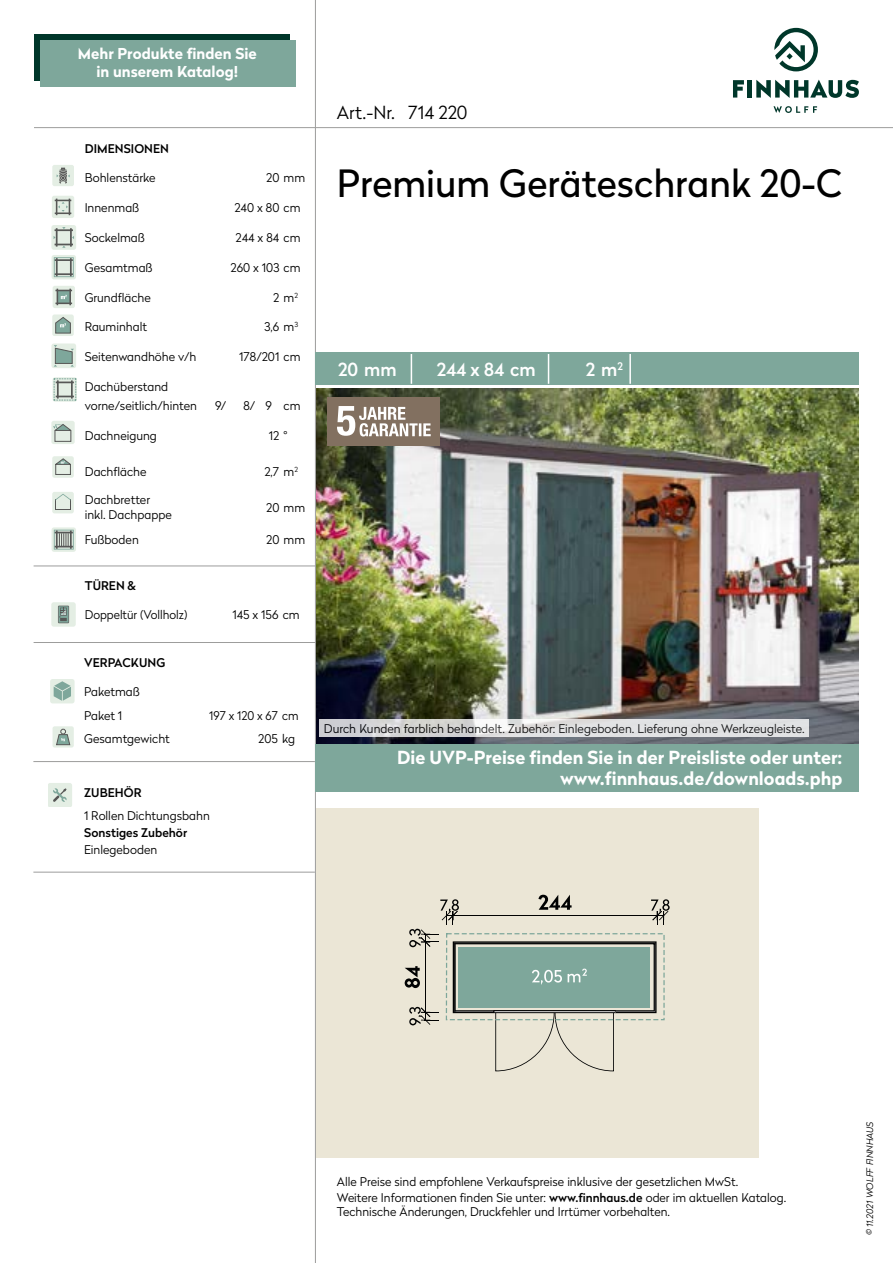
<style>
.page{position:relative;width:893px;height:1263px;background:#fff}
.page>*{position:absolute;margin:0;border:0;box-sizing:border-box;transform-origin:0 0}
.t1{font:37.5px "Radikal";color:#000}
.t2{font:700 18px/21.6px "Radikal";color:#fff;text-align:right}
.t3{font:500 18px "Radikal";color:#fff}
.t4{font:300 18px "Radikal";color:#000}
.t5{font:700 15px/18px "Radikal";color:#fff;text-align:center}
.t6{font:300 12px/14.4px "Radikal";color:#000}
.t7{font:500 12px "Radikal";letter-spacing:.005em;color:#000}
.t8{font:italic 300 9px "Radikal";color:#000}
.s1{font-weight:500}
</style>
<div class="page">
<div style="left:34px;top:34px;width:255px;height:46px;background:#00372a"></div>
<hr style="left:316px;top:127px;width:577px;height:1px;background:#9d9d9c">
<hr style="left:315px;top:0;width:1px;height:1263px;background:#9d9d9c">
<div style="left:40px;top:41px;width:255px;height:46px;background:#7ea79b"></div>
<div style="left:316px;top:808px;width:442px;height:350px;background:#ebe6d6"></div>
<div style="left:315px;top:352px;width:544px;height:32px;background:#7ea79b"></div>
<img style="left:316px;top:388px;width:543px;height:356px">
<div style="left:328px;top:397px;width:112px;height:48px;background:#827060"></div>
<svg style="left:337px;top:406px;width:94px;height:30px"></svg>
<hr style="left:411px;top:354px;width:1px;height:30px;background:#fff">
<hr style="left:548px;top:354px;width:1px;height:30px;background:#fff">
<hr style="left:629px;top:354px;width:2px;height:30px;background:#fff">
<svg style="left:405px;top:895px;width:265px;height:176px"></svg>
<div style="left:52px;top:602px;width:24px;height:25px;background:#e4eee4;border-radius:3px"></div>
<svg style="left:58px;top:606px;width:11px;height:17px"></svg>
<div style="left:52px;top:165px;width:22px;height:21px;background:#e4eee4;border-radius:2px"></div>
<svg style="left:57px;top:168px;width:13px;height:15px"></svg>
<div style="left:52px;top:196px;width:22px;height:22px;background:#e4eee4;border-radius:2px"></div>
<svg style="left:55px;top:199px;width:16px;height:16px"></svg>
<div style="left:51px;top:225px;width:25px;height:25px;background:#e4eee4;border-radius:3px"></div>
<svg style="left:54px;top:227px;width:20px;height:21px"></svg>
<div style="left:52px;top:255px;width:24px;height:24px;background:linear-gradient(to right,#d0e0d5,#d8e6db);border-radius:3px"></div>
<svg style="left:54px;top:257px;width:20px;height:20px"></svg>
<div style="left:53px;top:286px;width:22px;height:22px;background:#e4eee4;border-radius:2px"></div>
<svg style="left:55px;top:289px;width:17px;height:16px"></svg>
<div style="left:52px;top:314px;width:22px;height:22px;background:#e4eee4;border-radius:2px"></div>
<svg style="left:55px;top:317px;width:16px;height:17px"></svg>
<div style="left:51px;top:343px;width:25px;height:25px;background:#e4eee4;border-radius:3px"></div>
<svg style="left:54px;top:345px;width:20px;height:22px"></svg>
<svg style="left:53px;top:377px;width:24px;height:24px"></svg>
<svg style="left:54px;top:378px;width:23px;height:23px"></svg>
<div style="left:51px;top:421px;width:24px;height:23px;background:#e4eee4;border-radius:2px"></div>
<svg style="left:53px;top:424px;width:19px;height:18px"></svg>
<div style="left:52px;top:456px;width:22px;height:22px;background:#e4eee4;border-radius:2px"></div>
<svg style="left:55px;top:458px;width:16px;height:17px"></svg>
<div style="left:52px;top:492px;width:22px;height:21px;background:#e4eee4;border-radius:2px"></div>
<svg style="left:55px;top:494px;width:16px;height:16px"></svg>
<svg style="left:52px;top:527px;width:24px;height:25px"></svg>
<svg style="left:54px;top:530px;width:20px;height:20px"></svg>
<div style="left:48px;top:783px;width:24px;height:24px;background:#e4eee4;border-radius:3px"></div>
<svg style="left:53px;top:788px;width:14px;height:14px"></svg>
<div style="left:50px;top:679px;width:25px;height:24px;background:#e4eee4;border-radius:3px"></div>
<svg style="left:54px;top:681px;width:17px;height:20px"></svg>
<div style="left:53px;top:726px;width:21px;height:21px;background:#e4eee4;border-radius:2px"></div>
<svg style="left:56px;top:729px;width:15px;height:16px"></svg>
<hr style="left:34px;top:566px;width:282px;height:1px;background:#9d9d9c">
<hr style="left:34px;top:642px;width:282px;height:1px;background:#9d9d9c">
<hr style="left:33px;top:872px;width:282px;height:1px;background:#9d9d9c">
<hr style="left:34px;top:127px;width:281px;height:1px;background:#9d9d9c">
<hr style="left:33px;top:761px;width:282px;height:1px;background:#9d9d9c">
<svg style="left:320px;top:720px;width:489px;height:17px;background:#dddddf"></svg>
<div style="left:316px;top:744px;width:543px;height:48px;background:#7ea79b"></div>
<svg style="left:774px;top:28px;width:44px;height:43px"></svg>
<svg style="left:773px;top:106px;width:44px;height:7px"></svg>
<svg style="left:733px;top:80px;width:11px;height:18px"></svg>
<hr style="left:748px;top:80px;width:4px;height:18px;background:#00372a">
<svg style="left:756px;top:80px;width:103px;height:18px"></svg>
<p class="t5" style="left:78px;top:44px;width:181px">Mehr Produkte finden Sie in unserem Katalog!</p>
<p class="t7" style="left:85px;top:140px;width:86px">DIMENSIONEN</p>
<p class="t6" style="left:85px;top:170px;width:72px">Bohlenstärke</p>
<p class="t6" style="left:266px;top:170px;width:41px">20 mm</p>
<p class="t6" style="left:85px;top:200px;width:56px">Innenmaß</p>
<p class="t6" style="left:235px;top:200px;width:67px">240 x 80 cm</p>
<p class="t6" style="left:85px;top:230px;width:62px">Sockelmaß</p>
<p class="t6" style="left:236px;top:230px;width:66px">244 x 84 cm</p>
<p class="t6" style="left:85px;top:260px;width:69px">Gesamtmaß</p>
<p class="t6" style="left:231px;top:260px;width:71px">260 x 103 cm</p>
<p class="t6" style="left:85px;top:289px;width:68px">Grundfläche</p>
<p class="t6" style="left:273px;top:289px;width:26px">2 m<sup>2</sup></p>
<p class="t6" style="left:85px;top:319px;width:64px">Rauminhalt</p>
<p class="t6" style="left:264px;top:319px;width:35px">3,6 m<sup>3</sup></p>
<p class="t6" style="left:85px;top:349px;width:113px">Seitenwandhöhe v/h</p>
<p class="t6" style="left:239px;top:349px;width:63px">178/201 cm</p>
<p class="t6" style="left:85px;top:376px;width:114px;line-height:19.5px">Dachüberstand vorne/seitlich/hinten</p>
<p class="t6" style="left:215px;top:398px;width:13px">9/</p>
<p class="t6" style="left:243px;top:398px;width:59px">8/ 9 cm</p>
<p class="t6" style="left:85px;top:428px;width:74px">Dachneigung</p>
<p class="t6" style="left:269px;top:428px;width:20px">12 °</p>
<p class="t6" style="left:85px;top:464px;width:63px">Dachfläche</p>
<p class="t6" style="left:264px;top:464px;width:35px">2,7 m<sup>2</sup></p>
<p class="t6" style="left:85px;top:492px;width:89px">Dachbretter inkl. Dachpappe</p>
<p class="t6" style="left:266px;top:499px;width:41px">20 mm</p>
<p class="t6" style="left:85px;top:532px;width:56px">Fußboden</p>
<p class="t6" style="left:266px;top:532px;width:41px">20 mm</p>
<p class="t7" style="left:85px;top:577px;width:53px">TÜREN &amp;</p>
<p class="t6" style="left:85px;top:607px;width:104px">Doppeltür (Vollholz)</p>
<p class="t6" style="left:232px;top:607px;width:69px">145 x 156 cm</p>
<p class="t7" style="left:84px;top:654px;width:83px">VERPACKUNG</p>
<p class="t6" style="left:84px;top:680px;width:57px;line-height:23.4px">Paketmaß<br>Paket 1</p>
<p class="t6" style="left:209px;top:708px;width:91px">197 x 120 x 67 cm</p>
<p class="t6" style="left:84px;top:731px;width:87px">Gesamtgewicht</p>
<p class="t6" style="left:258px;top:731px;width:38px">205 kg</p>
<p class="t7" style="left:84px;top:783px;width:59px">ZUBEHÖR</p>
<p class="t6" style="left:84px;top:808px;width:127px">1 Rollen Dichtungsbahn</p>
<p class="t7" style="left:84px;top:824px;width:105px">Sonstiges Zubehör</p>
<p class="t6" style="left:84px;top:842px;width:75px">Einlegeboden</p>
<h2 class="t4" style="left:337px;top:100px;width:132px">Art.-Nr. 714 220</h2>
<h1 class="t1" style="left:337px;top:157px;width:506px">Premium Geräteschrank 20-C</h1>
<h2 class="t3" style="left:338px;top:356px;width:60px">20 mm</h2>
<h2 class="t3" style="left:437px;top:356px;width:100px">244 x 84 cm</h2>
<h2 class="t3" style="left:586px;top:356px;width:39px">2 m<sup>2</sup></h2>
<p class="t6" style="left:324px;top:721px;width:482px">Durch Kunden farblich behandelt. Zubehör: Einlegeboden. Lieferung ohne Werkzeugleiste.</p>
<h2 class="t2" style="left:397px;top:745px;width:447px">Die UVP-Preise finden Sie in der Preisliste oder unter: www.finnhaus.de/downloads.php</h2>
<p class="t6" style="left:337px;top:1174px;width:403px">Alle Preise sind empfohlene Verkaufspreise inklusive der gesetzlichen MwSt.</p>
<p class="t6" style="left:337px;top:1190px;width:451px">Weitere Informationen finden Sie unter: <span class="s1">www.finnhaus.de</span> oder im aktuellen Katalog.<br>Technische Änderungen, Druckfehler und Irrtümer vorbehalten.</p>
<p class="t8" style="left:864px;top:1235px;width:115px;rotate:-90deg">© 11.2021 WOLFF FINNHAUS</p>
</div>
